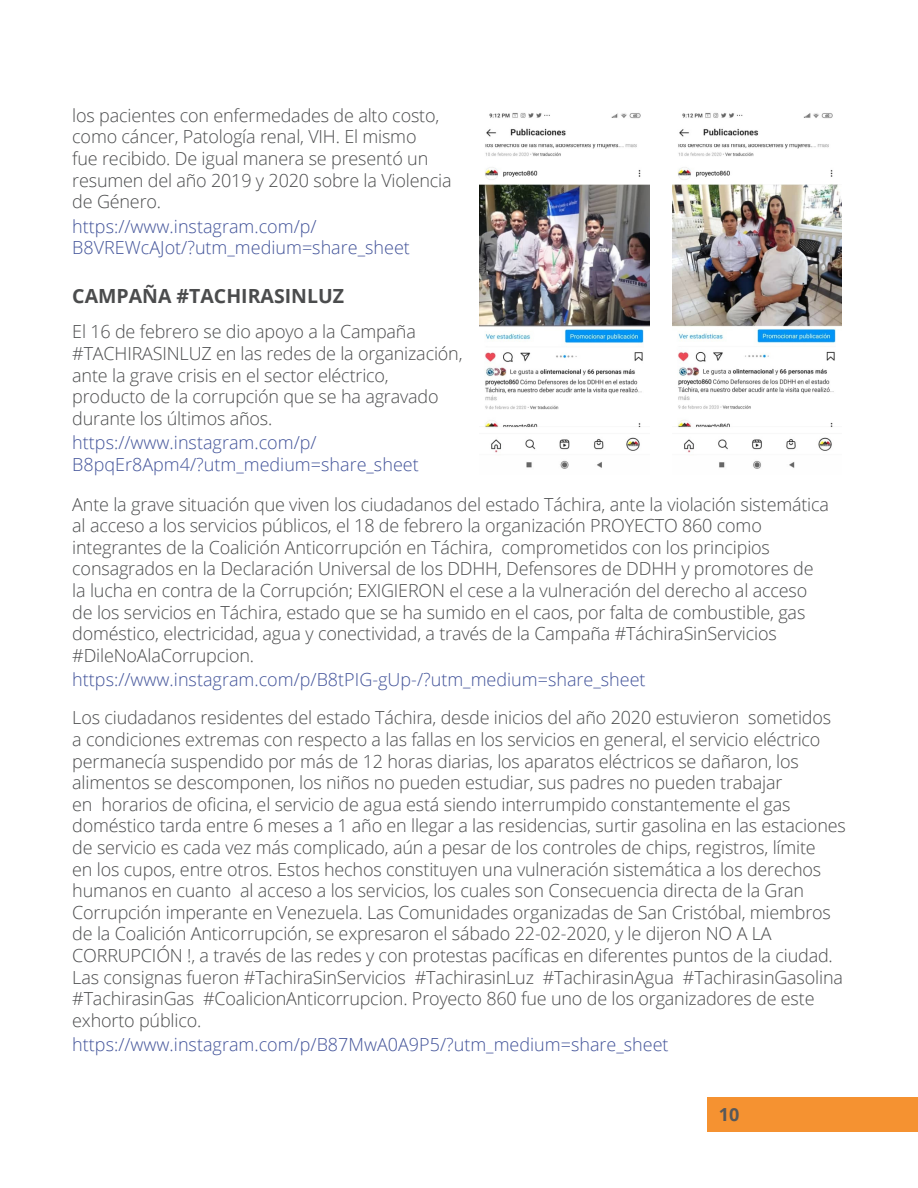
<style>
.page{position:relative;width:918px;height:1188px;background:#fff}
.page>*{position:absolute;margin:0;border:0;box-sizing:border-box;transform-origin:0 0}
.subtitulos{font:700 19.5px "Open Sans";color:#4b4c4d}
.direccion_web{font:300 18px/21.6px "Open Sans";letter-spacing:-.01em;color:#4b4c4d}
.direccion_web-2{font:300 18px/21.6px "Open Sans";color:#43549a}
.t1{font:700 18px "Open Sans";color:#57585a}
</style>
<div class="page">
<div style="left:708px;top:1098px;width:210px;height:34px;background:#f59231"></div>
<img style="left:480px;top:113px;width:169px;height:356px">
<img style="left:672px;top:113px;width:169px;height:356px">
<p class="direccion_web" style="left:72px;top:104px;width:381px">los pacientes con enfermedades de alto costo, como cáncer, Patología renal, VIH. El mismo<br>fue recibido. De igual manera se presentó un resumen del año 2019 y 2020 sobre la Violencia de Género.</p>
<p class="direccion_web-2" style="left:72px;top:215px;width:339px">https://www.instagram.com/p/<br>B8VREWcAJot/?utm_medium=share_sheet</p>
<p class="subtitulos" style="left:72px;top:282px;width:273px">CAMPAÑA #TACHIRASINLUZ</p>
<p class="direccion_web" style="left:72px;top:321px;width:392px">El 16 de febrero se dio apoyo a la Campaña #TACHIRASINLUZ en las redes de la organización, ante la grave crisis en el sector eléctrico, producto de la corrupción que se ha agravado durante los últimos años.</p>
<p class="direccion_web-2" style="left:72px;top:432px;width:348px">https://www.instagram.com/p/<br>B8pqEr8Apm4/?utm_medium=share_sheet</p>
<p class="direccion_web" style="left:72px;top:493px;width:758px">Ante la grave situación que viven los ciudadanos del estado Táchira, ante la violación sistemática al acceso a los servicios públicos, el 18 de febrero la organización PROYECTO 860 como integrantes de la Coalición Anticorrupción en Táchira, comprometidos con los principios consagrados en la Declaración Universal de los DDHH, Defensores de DDHH y promotores de la lucha en contra de la Corrupción; EXIGIERON el cese a la vulneración del derecho al acceso de los servicios en Táchira, estado que se ha sumido en el caos, por falta de combustible, gas doméstico, electricidad, agua y conectividad, a través de la Campaña #TáchiraSinServicios #DileNoAlaCorrupcion.</p>
<p class="direccion_web-2" style="left:72px;top:669px;width:575px">https://www.instagram.com/p/B8tPIG-gUp-/?utm_medium=share_sheet</p>
<p class="direccion_web" style="left:72px;top:707px;width:775px">Los ciudadanos residentes del estado Táchira, desde inicios del año 2020 estuvieron sometidos<br>a condiciones extremas con respecto a las fallas en los servicios en general, el servicio eléctrico permanecía suspendido por más de 12 horas diarias, los aparatos eléctricos se dañaron, los alimentos se descomponen, los niños no pueden estudiar, sus padres no pueden trabajar<br>en horarios de oficina, el servicio de agua está siendo interrumpido constantemente el gas doméstico tarda entre 6 meses a 1 año en llegar a las residencias, surtir gasolina en las estaciones de servicio es cada vez más complicado, aún a pesar de los controles de chips, registros, límite<br>en los cupos, entre otros. Estos hechos constituyen una vulneración sistemática a los derechos humanos en cuanto al acceso a los servicios, los cuales son Consecuencia directa de la Gran Corrupción imperante en Venezuela. Las Comunidades organizadas de San Cristóbal, miembros de la Coalición Anticorrupción, se expresaron el sábado 22-02-2020, y le dijeron NO A LA CORRUPCIÓN !, a través de las redes y con protestas pacíficas en diferentes puntos de la ciudad.<br>Las consignas fueron #TachiraSinServicios #TachirasinLuz #TachirasinAgua #TachirasinGasolina #TachirasinGas #CoalicionAnticorrupcion. Proyecto 860 fue uno de los organizadores de este exhorto público.</p>
<p class="direccion_web-2" style="left:72px;top:1034px;width:598px">https://www.instagram.com/p/B87MwA0A9P5/?utm_medium=share_sheet</p>
<p class="t1" style="left:719px;top:1101px;width:22px">10</p>
</div>
